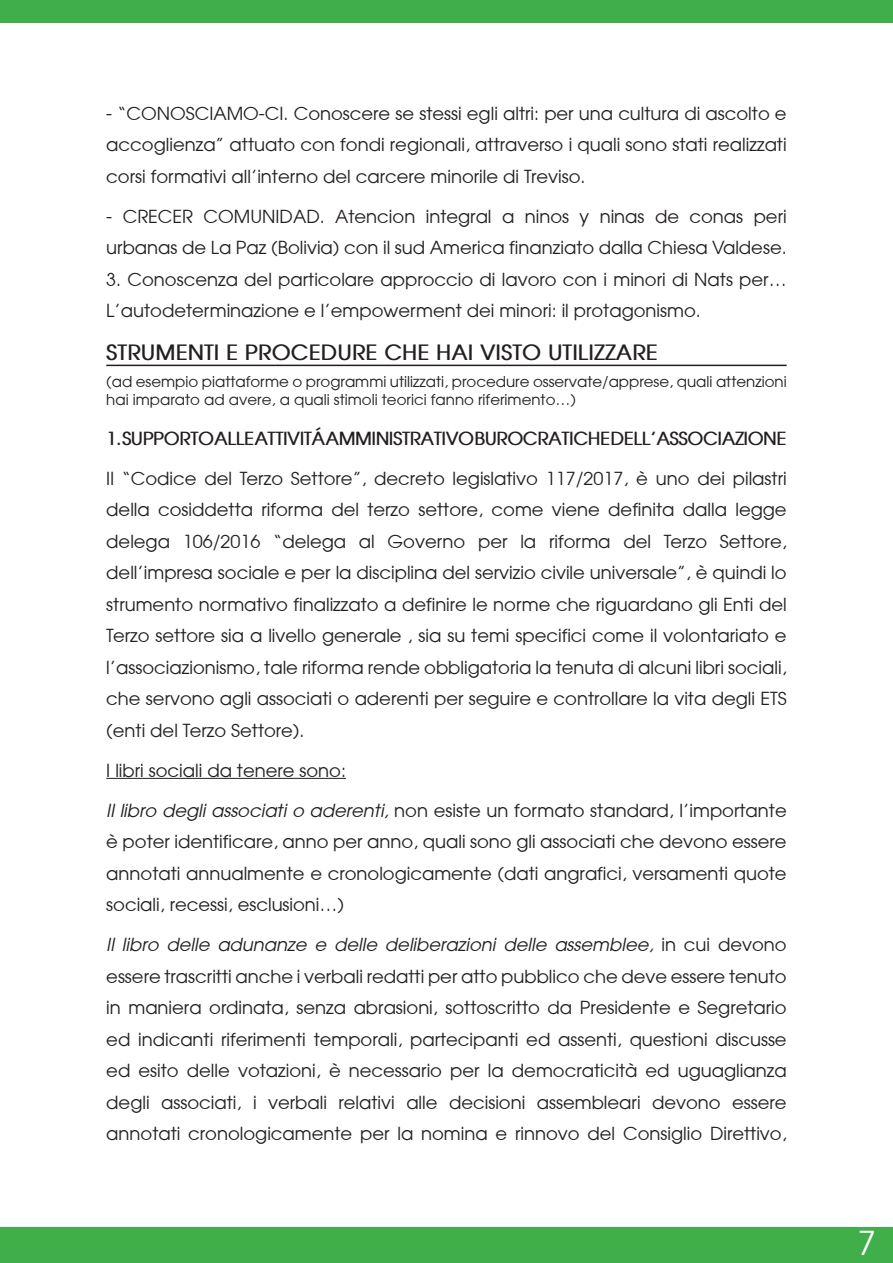
<style>
.page{position:relative;width:893px;height:1263px;background:#fff}
.page>*{position:absolute;margin:0;border:0;box-sizing:border-box;transform-origin:0 0}
.t1{font:33px "Avant Garde";color:#fff}
.t2{font:700 21px "Avant Garde";color:#231f20}
.t3{font:18px/31.5px "Avant Garde";color:#231f20;text-align:justify}
.t4{font:700 18px "Avant Garde";letter-spacing:-.03em;color:#231f20}
.t5{font:15px/18px "Avant Garde";color:#231f20}
.s1{font-style:italic}
</style>
<div class="page">
<div style="left:0;top:0;width:893px;height:23px;background:#40ae49"></div>
<div style="left:0;top:1227px;width:893px;height:36px;background:#40ae49"></div>
<hr style="left:106px;top:365px;width:681px;height:1px;background:#231f20">
<hr style="left:106px;top:778px;width:240px;height:1px;background:#231f20">
<p class="t3" style="left:106px;top:97px;width:682px">- “CONOSCIAMO-CI. Conoscere se stessi egli altri: per una cultura di ascolto e accoglienza” attuato con fondi regionali, attraverso i quali sono stati realizzati corsi formativi all’interno del carcere minorile di Treviso.</p>
<p class="t3" style="left:106px;top:200px;width:682px">- CRECER COMUNIDAD. Atencion integral a ninos y ninas de conas peri urbanas de La Paz (Bolivia) con il sud America finanziato dalla Chiesa Valdese.</p>
<p class="t3" style="left:106px;top:263px;width:682px">3. Conoscenza del particolare approccio di lavoro con i minori di Nats per…<br>L’autodeterminazione e l’empowerment dei minori: il protagonismo.</p>
<p class="t2" style="left:106px;top:340px;width:553px">STRUMENTI E PROCEDURE CHE HAI VISTO UTILIZZARE</p>
<p class="t5" style="left:106px;top:372px;width:682px">(ad esempio piattaforme o programmi utilizzati, procedure osservate/apprese, quali attenzioni hai imparato ad avere, a quali stimoli teorici fanno riferimento…)</p>
<p class="t4" style="left:106px;top:427px;width:682px">1. SUPPORTO ALLE ATTIVITÁ AMMINISTRATIVO BUROCRATICHE DELL’ASSOCIAZIONE</p>
<p class="t3" style="left:106px;top:462px;width:682px">Il “Codice del Terzo Settore”, decreto legislativo 117/2017, è uno dei pilastri della cosiddetta riforma del terzo settore, come viene definita dalla legge delega 106/2016 “delega al Governo per la riforma del Terzo Settore, dell’impresa sociale e per la disciplina del servizio civile universale”, è quindi lo strumento normativo finalizzato a definire le norme che riguardano gli Enti del Terzo settore sia a livello generale , sia su temi specifici come il volontariato e l’associazionismo, tale riforma rende obbligatoria la tenuta di alcuni libri sociali, che servono agli associati o aderenti per seguire e controllare la vita degli ETS (enti del Terzo Settore).</p>
<p class="t3" style="left:106px;top:754px;width:241px">I libri sociali da tenere sono:</p>
<p class="t3" style="left:106px;top:794px;width:682px"><span class="s1">Il libro degli associati o aderenti,</span> non esiste un formato standard, l’importante è poter identificare, anno per anno, quali sono gli associati che devono essere annotati annualmente e cronologicamente (dati angrafici, versamenti quote sociali, recessi, esclusioni…)</p>
<p class="t3" style="left:106px;top:929px;width:682px"><span class="s1">Il libro delle adunanze e delle deliberazioni delle assemblee,</span> in cui devono essere trascritti anche i verbali redatti per atto pubblico che deve essere tenuto in maniera ordinata, senza abrasioni, sottoscritto da Presidente e Segretario ed indicanti riferimenti temporali, partecipanti ed assenti, questioni discusse ed esito delle votazioni, è necessario per la democraticità ed uguaglianza degli associati, i verbali relativi alle decisioni assembleari devono essere annotati cronologicamente per la nomina e rinnovo del Consiglio Direttivo,</p>
<h1 class="t1" style="left:858px;top:1222px;width:20px">7</h1>
</div>
